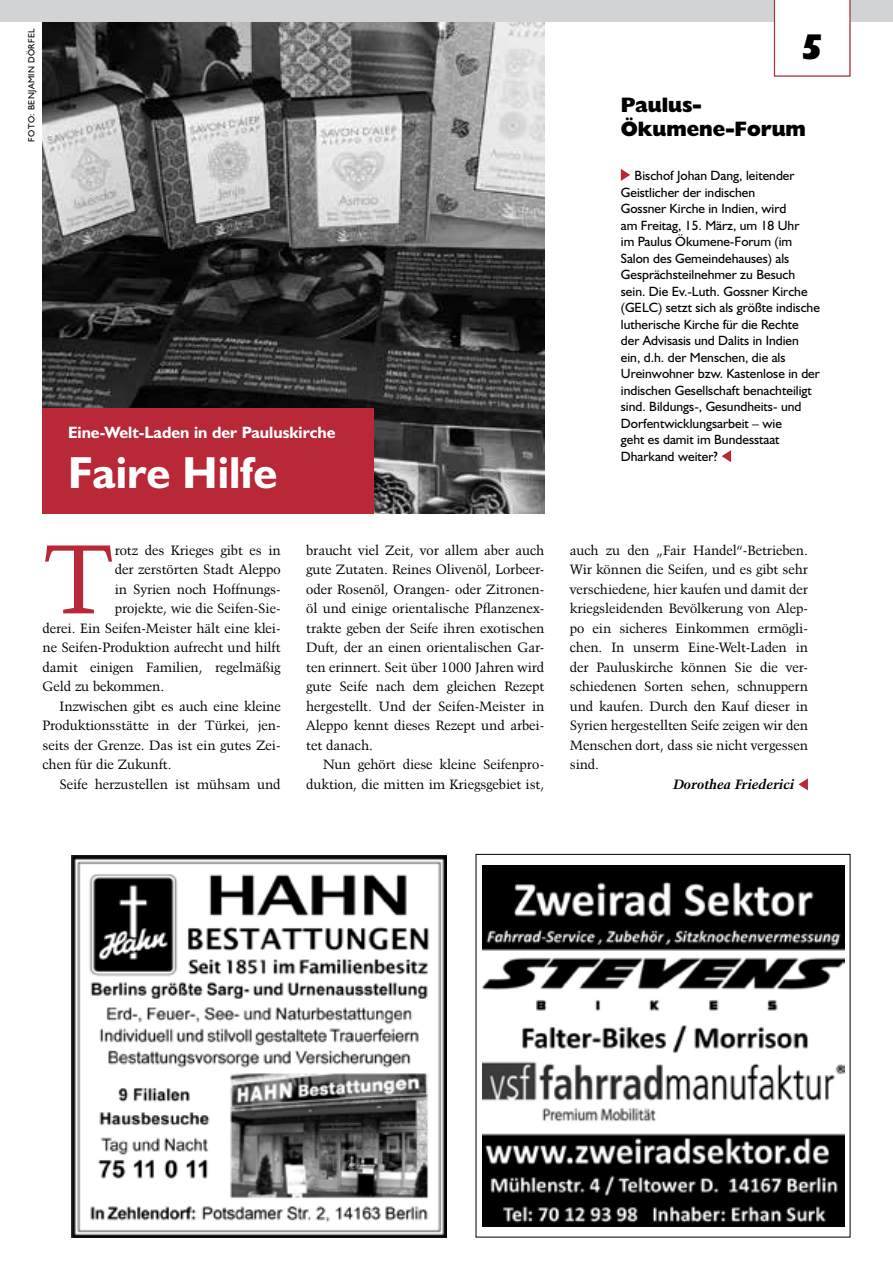
<style>
.page{position:relative;width:893px;height:1263px;background:#fff}
.page>*{position:absolute;margin:0;border:0;box-sizing:border-box;transform-origin:0 0}
.t1{font:97.8px "Kuenstler 480 BT";color:#b82837}
.t2{font:700 45px "Humanist 521 BT";color:#fff}
.t3{font:800 36px "Humanist 521 BT";color:#000}
.t4{font:800 21px/24px "Humanist 521 BT";color:#000}
.t5{font:700 16.5px "Humanist 521 BT";color:#fff}
.t6{font:13.5px/19.5px "Kuenstler 480 BT";color:#000;text-align:justify}
.t7{font:13.5px/16.5px "Humanist 521 BT";color:#000}
.t8{font:italic 700 13.5px "Kuenstler 480 BT";color:#000}
.t9{font:9px "Humanist 521 BT";letter-spacing:.04em;color:#000}
</style>
<div class="page">
<img style="left:43px;top:21px;width:501px;height:492px">
<div style="left:0;top:0;width:893px;height:21px;background:#d1d3d4"></div>
<svg style="left:621px;top:169px;width:9px;height:12px"></svg>
<svg style="left:722px;top:450px;width:9px;height:12px"></svg>
<img style="left:483px;top:865px;width:361px;height:362px">
<img style="left:72px;top:855px;width:374px;height:383px">
<svg style="left:774px;top:0;width:76px;height:77px"></svg>
<div style="left:43px;top:408px;width:331px;height:105px;background:#b82837"></div>
<svg style="left:798px;top:778px;width:10px;height:12px"></svg>
<p class="t9" style="left:26px;top:142px;width:115px;rotate:-90deg">FOTO: BENJAMIN DÖRFEL</p>
<p class="t5" style="left:68px;top:422px;width:269px">Eine-Welt-Laden in der Pauluskirche</p>
<h2 class="t2" style="left:68px;top:444px;width:211px">Faire Hilfe</h2>
<h1 class="t1" style="left:43px;top:519px;width:74px">T</h1>
<p class="t6" style="left:115px;top:540px;width:167px">rotz des Krieges gibt es in</p>
<p class="t6" style="left:115px;top:560px;width:167px">der zerstörten Stadt Aleppo</p>
<p class="t6" style="left:115px;top:579px;width:167px">in Syrien noch Hoffnungs-</p>
<p class="t6" style="left:115px;top:599px;width:167px">projekte, wie die Seifen-Sie-</p>
<p class="t6" style="left:43px;top:618px;width:240px">derei. Ein Seifen-Meister hält eine klei-</p>
<p class="t6" style="left:43px;top:638px;width:240px">ne Seifen-Produktion aufrecht und hilft</p>
<p class="t6" style="left:43px;top:657px;width:240px">damit einigen Familien, regelmäßig</p>
<p class="t6" style="left:43px;top:677px;width:123px">Geld zu bekommen.</p>
<p class="t6" style="left:60px;top:696px;width:223px">Inzwischen gibt es auch eine kleine</p>
<p class="t6" style="left:43px;top:716px;width:240px">Produktionsstätte in der Türkei, jen-</p>
<p class="t6" style="left:43px;top:735px;width:240px">seits der Grenze. Das ist ein gutes Zei-</p>
<p class="t6" style="left:43px;top:755px;width:131px">chen für die Zukunft.</p>
<p class="t6" style="left:60px;top:774px;width:223px">Seife herzustellen ist mühsam und</p>
<p class="t6" style="left:306px;top:540px;width:240px">braucht viel Zeit, vor allem aber auch gute Zutaten. Reines Olivenöl, Lorbeer&shy;oder Rosenöl, Orangen- oder Zitronen&shy;öl und einige orientalische Pflanzenex&shy;trakte geben der Seife ihren exotischen Duft, der an einen orientalischen Gar&shy;ten erinnert. Seit über 1000 Jahren wird gute Seife nach dem gleichen Rezept hergestellt. Und der Seifen-Meister in Aleppo kennt dieses Rezept und arbei&shy;tet danach.</p>
<p class="t6" style="left:306px;top:755px;width:240px;text-align:right">Nun gehört diese kleine Seifenpro&shy;duktion, die mitten im Kriegsgebiet ist,</p>
<h3 class="t3" style="left:801px;top:24px;width:25px">5</h3>
<h3 class="t4" style="left:621px;top:92px;width:187px">Paulus-<br>Ökumene-Forum</h3>
<p class="t7" style="left:621px;top:167px;width:201px;text-indent:14px">Bischof Johan Dang, leitender<br>Geistlicher der indischen<br>Gossner Kirche in Indien, wird<br>am Freitag, 15. März, um 18 Uhr<br>im Paulus Ökumene-Forum (im<br>Salon des Gemeindehauses) als<br>Gesprächsteilnehmer zu Besuch sein. Die Ev.-Luth. Gossner Kirche (GELC) setzt sich als größte indische lutherische Kirche für die Rechte der Advisasis und Dalits in Indien ein, d.h. der Menschen, die als<br>Ureinwohner bzw. Kastenlose in der indischen Gesellschaft benachteiligt sind. Bildungs-, Gesundheits- und<br>Dorfentwicklungsarbeit – wie<br>geht es damit im Bundesstaat<br>Dharkand weiter?</p>
<p class="t6" style="left:570px;top:540px;width:240px">auch zu den „Fair Handel“-Betrieben.<br>Wir können die Seifen, und es gibt sehr verschiedene, hier kaufen und damit der kriegsleidenden Bevölkerung von Alep&shy;po ein sicheres Einkommen ermögli&shy;chen. In unserm Eine-Welt-Laden in der Pauluskirche können Sie die ver&shy;schiedenen Sorten sehen, schnuppern und kaufen. Durch den Kauf dieser in Syrien hergestellten Seife zeigen wir den Menschen dort, dass sie nicht vergessen sind.</p>
<p class="t8" style="left:673px;top:776px;width:123px">Dorothea Friederici</p>
</div>
